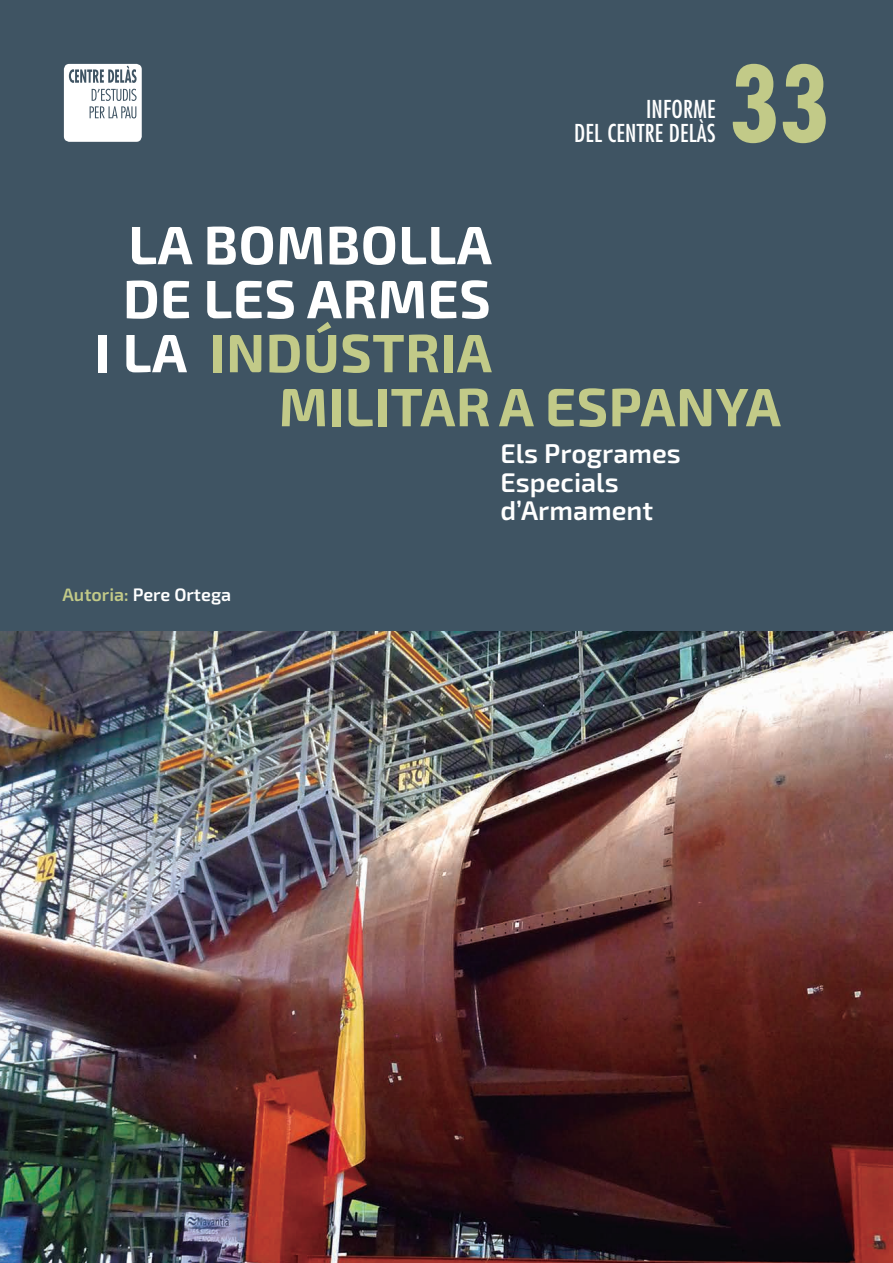
<style>
.page{position:relative;width:893px;height:1263px;background:#3f5463}
.page>*{position:absolute;margin:0;border:0;box-sizing:border-box;transform-origin:0 0}
.t1{font:700 condensed 102px "Futura";color:#c2ca88}
.t2{font:700 54px "Exo 2.0";letter-spacing:.01em;color:#c2ca88}
.t3{font:700 54px "Exo 2.0";letter-spacing:.01em;color:#fff}
.t4{font:600 27px/28.5px "Exo 2.0";color:#fff}
.t5{font:condensed 24px/24px "Futura";letter-spacing:.01em;color:#fff;text-align:right}
.t6{font:600 18px "Exo 2.0";color:#fff}
.s1{color:#fff}
.s2{color:#c2ca88}
</style>
<div class="page">
<img style="left:0;top:631px;width:893px;height:632px">
<svg style="left:64px;top:64px;width:78px;height:78px;background:#e2e5e7"></svg>
<p class="t5" style="left:574px;top:97px;width:143px">INFORME<br>DEL CENTRE DELÀS</p>
<h1 class="t1" style="left:729px;top:41px;width:101px">33</h1>
<h2 class="t3" style="left:128px;top:213px;width:365px">LA BOMBOLLA</h2>
<h2 class="t3" style="left:123px;top:267px;width:369px">DE LES ARMES</h2>
<h2 class="t2" style="left:95px;top:321px;width:399px"><span class="s1">I LA</span> INDÚSTRIA</h2>
<h2 class="t2" style="left:279px;top:375px;width:125px">MILITAR</h2>
<h2 class="t2" style="left:499px;top:375px;width:283px">AES PANYA</h2>
<p class="t6" style="left:63px;top:584px;width:170px"><span class="s2">Autoria:</span> Pere Ortega</p>
<p class="t4" style="left:500px;top:440px;width:182px">Els Programes<br>Especials d’Armament</p>
</div>
